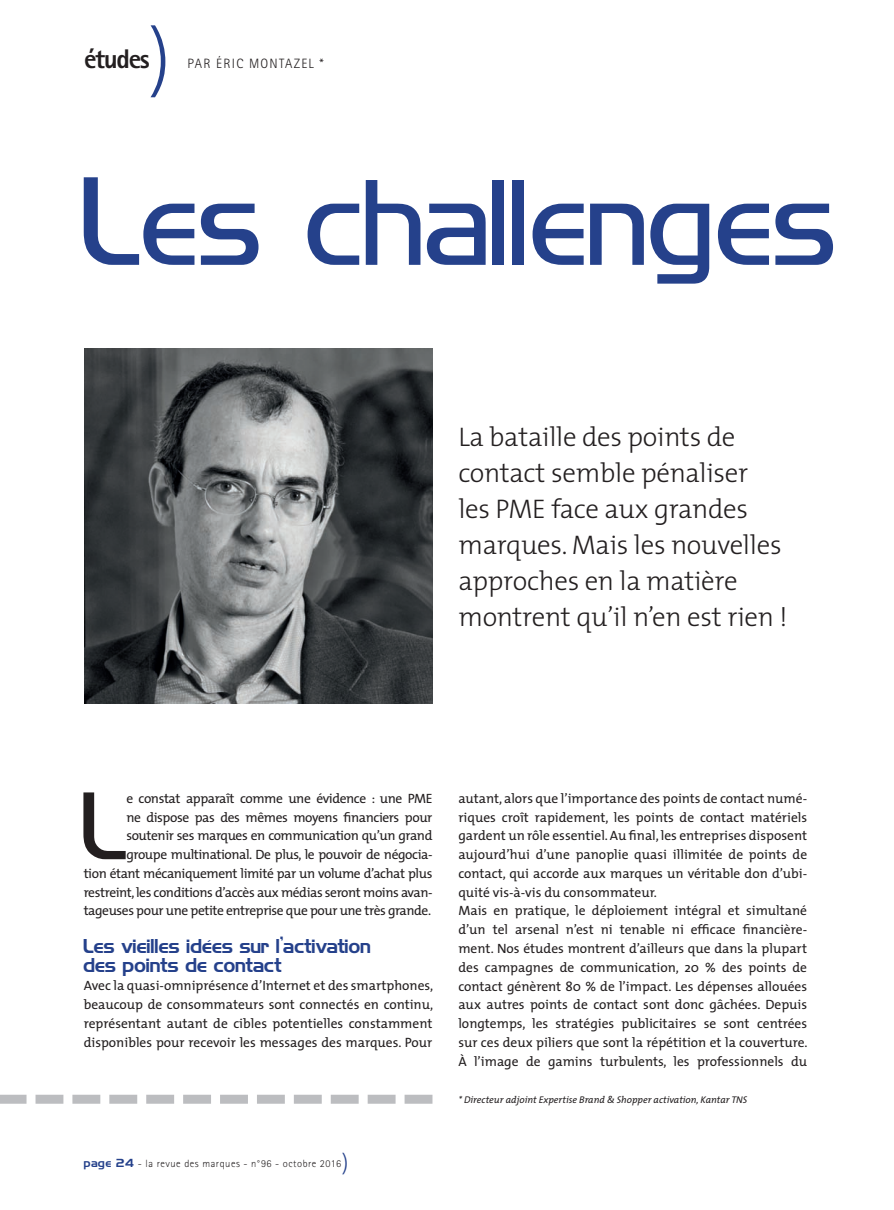
<style>
.page{position:relative;width:894px;height:1210px;background:#fff}
.page>*{position:absolute;margin:0;border:0;box-sizing:border-box;transform-origin:0 0}
.t1{font:112.5px "Hancock Park Light Laser";color:#25418b}
.t2{font:85.8px "Hancock Park Light Laser";color:#231f20}
.t3{font:300 75px "The Mix";color:#25418b}
.t4{font:300 27px/36px "The Mix";letter-spacing:-.01em;color:#231f20}
.t5{font:800 27px "Rotis Sans Serif";letter-spacing:-.05em;color:#231f20}
.t6{font:18px/18.8px "Hancock Park Laser";color:#25418b}
.t7{font:13.5px/18.8px "The Mix";color:#231f20}
.t8{font:13.5px/18.8px "The Mix";letter-spacing:-.03em;color:#231f20;text-align:right}
.t9{font:300 13.5px "Rotis Sans Serif";letter-spacing:.09em;color:#231f20}
.t10{font:300 10.5px "Rotis Sans Serif";letter-spacing:.05em;color:#231f20}
.t11{font:italic 9.75px "The Mix";color:#231f20}
.s1{font-family:"Hancock Park Laser";font-weight:400;color:#25418b}
.s2{font-family:"The Mix";font-size:22.5px;color:#25418b}
</style>
<div class="page">
<svg style="left:0;top:1095px;width:432px;height:9px"></svg>
<img style="left:84px;top:348px;width:348px;height:355px">
<h3 class="t3" style="left:148px;top:-5px;width:24px">)</h3>
<h3 class="t5" style="left:84px;top:41px;width:67px">études</h3>
<p class="t9" style="left:187px;top:55px;width:138px">PAR ÉRIC MONTAZEL *</p>
<h1 class="t1" style="left:84px;top:170px;width:757px">Les challenges</h1>
<h3 class="t4" style="left:458px;top:418px;width:330px">La bataille des points de contact semble pénaliser<br>les PME face aux grandes marques. Mais les nouvelles approches en la matière montrent qu’il n’en est rien !</h3>
<h2 class="t2" style="left:84px;top:787px;width:47px">L</h2>
<p class="t8" style="left:84px;top:789px;width:350px">e constat apparaît comme une évidence : une PME<br>ne dispose pas des mêmes moyens financiers pour soutenir ses marques en communication qu’un grand groupe multinational. De plus, le pouvoir de négocia-<br>tion étant mécaniquement limité par un volume d’achat plus restreint, les conditions d’accès aux médias seront moins avan&shy;tageuses pour une petite entreprise que pour une très grande.</p>
<h3 class="t6" style="left:84px;top:937px;width:289px">Les vieilles idées sur l’activation des points de contact</h3>
<p class="t7" style="left:84px;top:976px;width:351px;text-align:justify">Avec la quasi-omniprésence d’Internet et des smartphones, beaucoup de consommateurs sont connectés en continu, représentant autant de cibles potentielles constamment disponibles pour recevoir les messages des marques. Pour</p>
<p class="t10" style="left:84px;top:1157px;width:266px"><span class="s1">page 24</span> - la revue des marques - n°96 - octobre 2016<span class="s2">)</span></p>
<p class="t7" style="left:458px;top:789px;width:351px">autant, alors que l’importance des points de contact numé&shy;riques croît rapidement, les points de contact matériels gardent un rôle essentiel. Au final, les entreprises disposent aujourd’hui d’une panoplie quasi illimitée de points de contact, qui accorde aux marques un véritable don d’ubi&shy;quité vis-à-vis du consommateur.<br>Mais en pratique, le déploiement intégral et simultané d’un tel arsenal n’est ni tenable ni efficace financière&shy;ment. Nos études montrent d’ailleurs que dans la plupart des campagnes de communication, 20 % des points de contact génèrent 80 % de l’impact. Les dépenses allouées aux autres points de contact sont donc gâchées. Depuis longtemps, les stratégies publicitaires se sont centrées sur ces deux piliers que sont la répétition et la couverture.<br>À l’image de gamins turbulents, les professionnels du</p>
<p class="t11" style="left:458px;top:1091px;width:290px">* Directeur adjoint Expertise Brand &amp; Shopper activation, Kantar TNS</p>
</div>
